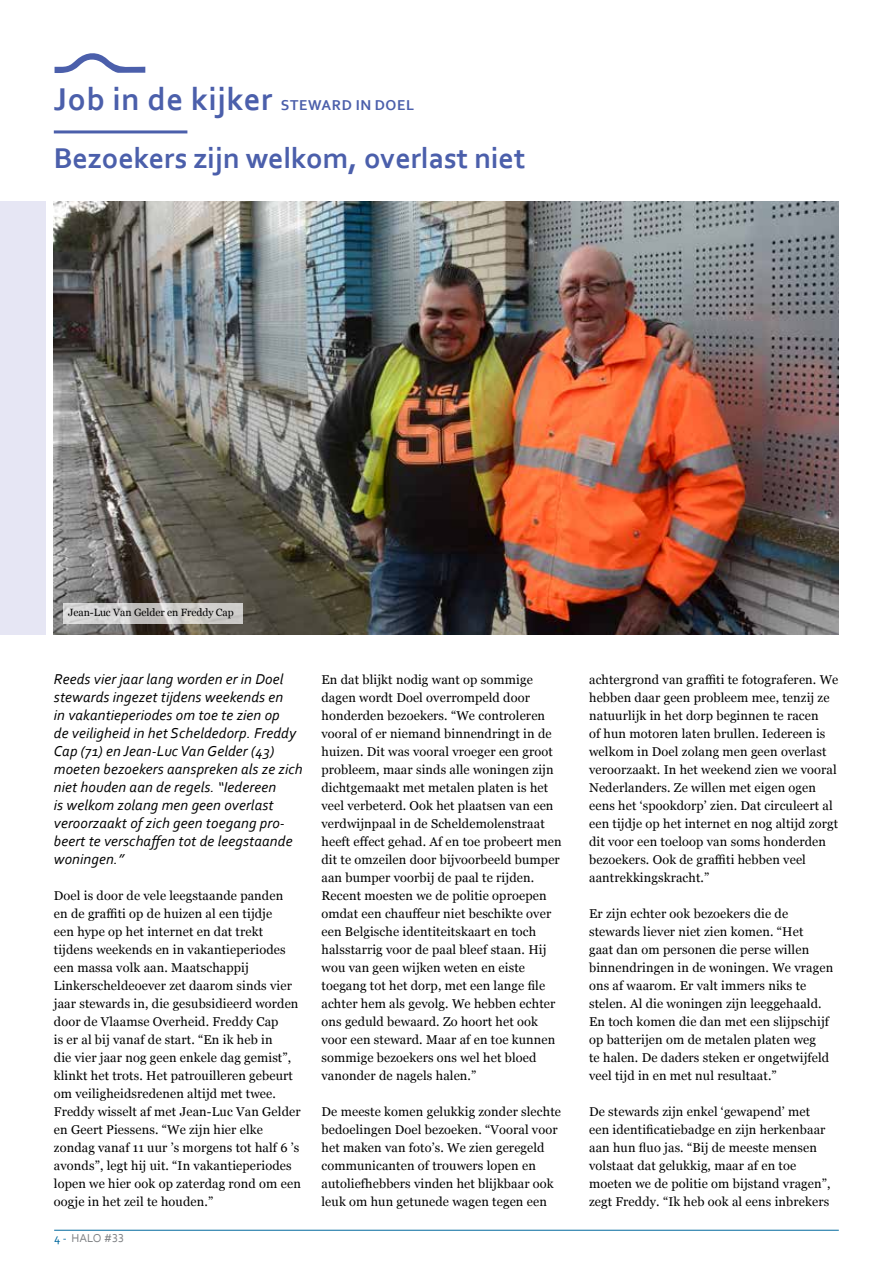
<style>
.page{position:relative;width:893px;height:1263px;background:#fff}
.page>*{position:absolute;margin:0;border:0;box-sizing:border-box;transform-origin:0 0}
.t1{font:700 33px "Corbel";letter-spacing:.02em;color:#4b5fab}
.t2{font:700 30px "Corbel";color:#4b5fab}
.t3{font:italic 15px/18px "Corbel";letter-spacing:.01em;color:#000}
.t4{font:12.75px/18px "Georgia";letter-spacing:.01em;color:#000}
.t5{font:12px "Corbel";color:#808285}
.t6{font:10.5px "Georgia";letter-spacing:-.005em;color:#000}
.s1{font-size:15px}
.s2{color:#00689e}
</style>
<div class="page">
<hr style="left:54px;top:1230px;width:785px;height:1px;background:#00689e">
<img style="left:54px;top:202px;width:785px;height:433px">
<svg style="left:63px;top:603px;width:179px;height:20px;background:#cfcdcc"></svg>
<hr style="left:54px;top:130px;width:133px;height:3px;background:#4b5fab">
<div style="left:0;top:202px;width:45px;height:433px;background:#e6e6f4"></div>
<svg style="left:55px;top:53px;width:90px;height:20px"></svg>
<h1 class="t1" style="left:54px;top:79px;width:362px">Job in de kijker <span class="s1">STEWARD IN DOEL</span></h1>
<h2 class="t2" style="left:54px;top:139px;width:473px">Bezoekers zijn welkom, overlast niet</h2>
<p class="t6" style="left:68px;top:605px;width:167px">Jean-Luc Van Gelder en Freddy Cap</p>
<p class="t3" style="left:54px;top:670px;width:250px">Reeds vier jaar lang worden er in Doel stewards ingezet tijdens weekends en<br>in vakantieperiodes om toe te zien op<br>de veiligheid in het Scheldedorp. Freddy Cap (71) en Jean-Luc Van Gelder (43) moeten bezoekers aanspreken als ze zich niet houden aan de regels. “Iedereen<br>is welkom zolang men geen overlast veroorzaakt of zich geen toegang pro&shy;beert te verschaffen tot de leegstaande woningen.”</p>
<p class="t4" style="left:54px;top:886px;width:249px">Doel is door de vele leegstaande panden<br>en de graffiti op de huizen al een tijdje<br>een hype op het internet en dat trekt tijdens weekends en in vakantieperiodes een massa volk aan. Maatschappij Linkerscheldeoever zet daarom sinds vier jaar stewards in, die gesubsidieerd worden door de Vlaamse Overheid. Freddy Cap<br>is er al bij vanaf de start. “En ik heb in<br>die vier jaar nog geen enkele dag gemist”, klinkt het trots. Het patrouilleren gebeurt om veiligheidsredenen altijd met twee.<br>Freddy wisselt af met Jean-Luc Van Gelder en Geert Piessens. “We zijn hier elke zondag vanaf 11 uur ’s morgens tot half 6 ’s avonds”, legt hij uit. “In vakantieperiodes lopen we hier ook op zaterdag rond om een oogje in het zeil te houden.”</p>
<p class="t5" style="left:54px;top:1231px;width:72px"><span class="s2">4 -</span> HALO #33</p>
<p class="t4" style="left:321px;top:670px;width:242px">En dat blijkt nodig want op sommige dagen wordt Doel overrompeld door honderden bezoekers. “We controleren vooral of er niemand binnendringt in de huizen. Dit was vooral vroeger een groot probleem, maar sinds alle woningen zijn dichtgemaakt met metalen platen is het veel verbeterd. Ook het plaatsen van een verdwijnpaal in de Scheldemolenstraat heeft effect gehad. Af en toe probeert men dit te omzeilen door bijvoorbeeld bumper aan bumper voorbij de paal te rijden.<br>Recent moesten we de politie oproepen omdat een chauffeur niet beschikte over een Belgische identiteitskaart en toch halsstarrig voor de paal bleef staan. Hij wou van geen wijken weten en eiste toegang tot het dorp, met een lange file achter hem als gevolg. We hebben echter ons geduld bewaard. Zo hoort het ook voor een steward. Maar af en toe kunnen sommige bezoekers ons wel het bloed vanonder de nagels halen.”</p>
<p class="t4" style="left:321px;top:1102px;width:241px">De meeste komen gelukkig zonder slechte bedoelingen Doel bezoeken. “Vooral voor het maken van foto’s. We zien geregeld communicanten of trouwers lopen en autoliefhebbers vinden het blijkbaar ook leuk om hun getunede wagen tegen een</p>
<p class="t4" style="left:589px;top:670px;width:251px">achtergrond van graffiti te fotograferen. We hebben daar geen probleem mee, tenzij ze natuurlijk in het dorp beginnen te racen<br>of hun motoren laten brullen. Iedereen is welkom in Doel zolang men geen overlast veroorzaakt. In het weekend zien we vooral Nederlanders. Ze willen met eigen ogen eens het ‘spookdorp’ zien. Dat circuleert al een tijdje op het internet en nog altijd zorgt dit voor een toeloop van soms honderden bezoekers. Ook de graffiti hebben veel aantrekkingskracht.”</p>
<p class="t4" style="left:589px;top:904px;width:246px">Er zijn echter ook bezoekers die de stewards liever niet zien komen. “Het<br>gaat dan om personen die perse willen binnendringen in de woningen. We vragen ons af waarom. Er valt immers niks te stelen. Al die woningen zijn leeggehaald.<br>En toch komen die dan met een slijpschijf op batterijen om de metalen platen weg<br>te halen. De daders steken er ongetwijfeld veel tijd in en met nul resultaat.”</p>
<p class="t4" style="left:589px;top:1102px;width:243px">De stewards zijn enkel ‘gewapend’ met een identificatiebadge en zijn herkenbaar aan hun fluo jas. “Bij de meeste mensen volstaat dat gelukkig, maar af en toe moeten we de politie om bijstand vragen”, zegt Freddy. “Ik heb ook al eens inbrekers</p>
</div>
